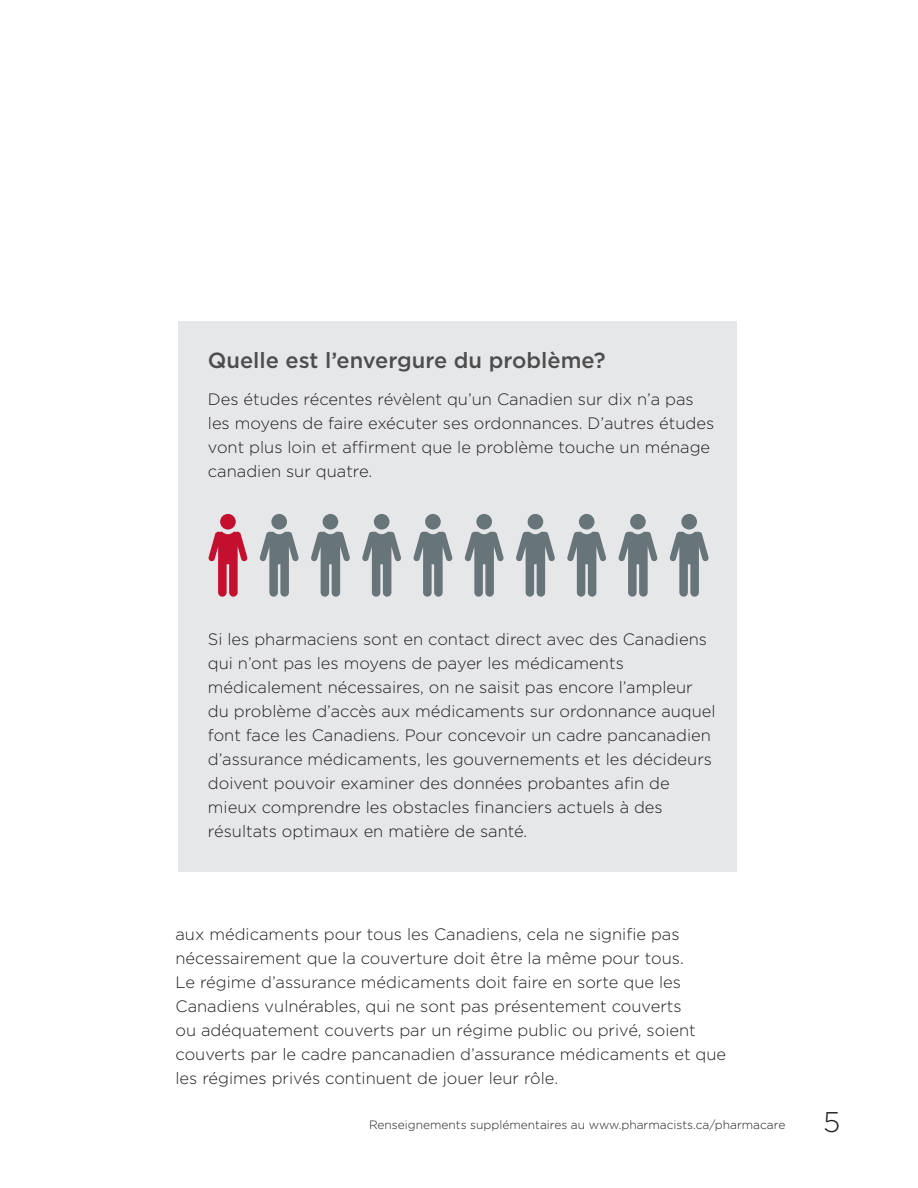
<style>
.page{position:relative;width:918px;height:1188px;background:#fff}
.page>*{position:absolute;margin:0;border:0;box-sizing:border-box;transform-origin:0 0}
.t1{font:300 28.5px "Gotham";color:#231f20}
.t2{font:500 21.9px "Gotham";color:#4d4d4e}
.t3{font:300 16.5px/24px "Gotham";color:#231f20}
.t4{font:300 12px "Gotham";color:#231f20}
</style>
<div class="page">
<div style="left:178px;top:321px;width:559px;height:551px;background:#e6e7e9"></div>
<svg style="left:208px;top:532px;width:40px;height:65px"></svg>
<div style="left:220px;top:514px;width:16px;height:16px;background:#c3102f;border-radius:50%"></div>
<svg style="left:259px;top:532px;width:40px;height:65px"></svg>
<div style="left:271px;top:514px;width:16px;height:16px;background:#677479;border-radius:50%"></div>
<svg style="left:311px;top:532px;width:39px;height:65px"></svg>
<div style="left:323px;top:514px;width:15px;height:16px;background:#677479;border-radius:50%"></div>
<svg style="left:362px;top:532px;width:39px;height:65px"></svg>
<div style="left:374px;top:514px;width:15px;height:16px;background:#677479;border-radius:50%"></div>
<svg style="left:413px;top:532px;width:40px;height:65px"></svg>
<div style="left:425px;top:514px;width:16px;height:16px;background:#677479;border-radius:50%"></div>
<svg style="left:464px;top:532px;width:40px;height:65px"></svg>
<div style="left:476px;top:514px;width:16px;height:16px;background:#677479;border-radius:50%"></div>
<svg style="left:516px;top:532px;width:39px;height:65px"></svg>
<div style="left:528px;top:514px;width:15px;height:16px;background:#677479;border-radius:50%"></div>
<svg style="left:567px;top:532px;width:39px;height:65px"></svg>
<div style="left:579px;top:514px;width:15px;height:16px;background:#677479;border-radius:50%"></div>
<svg style="left:618px;top:532px;width:40px;height:65px"></svg>
<div style="left:630px;top:514px;width:16px;height:16px;background:#677479;border-radius:50%"></div>
<svg style="left:669px;top:532px;width:40px;height:65px"></svg>
<div style="left:681px;top:514px;width:16px;height:16px;background:#677479;border-radius:50%"></div>
<p class="t2" style="left:208px;top:346px;width:399px">Quelle est l’envergure du problème?</p>
<p class="t3" style="left:208px;top:387px;width:508px">Des études récentes révèlent qu’un Canadien sur dix n’a pas les moyens de faire exécuter ses ordonnances. D’autres études vont plus loin et affirment que le problème touche un ménage canadien sur quatre.</p>
<p class="t3" style="left:208px;top:627px;width:509px">Si les pharmaciens sont en contact direct avec des Canadiens qui n’ont pas les moyens de payer les médicaments médicalement nécessaires, on ne saisit pas encore l’ampleur du problème d’accès aux médicaments sur ordonnance auquel font face les Canadiens. Pour concevoir un cadre pancanadien d’assurance médicaments, les gouvernements et les décideurs doivent pouvoir examiner des données probantes afin de mieux comprendre les obstacles financiers actuels à des résultats optimaux en matière de santé.</p>
<p class="t3" style="left:176px;top:922px;width:552px">aux médicaments pour tous les Canadiens, cela ne signifie pas nécessairement que la couverture doit être la même pour tous.<br>Le régime d’assurance médicaments doit faire en sorte que les Canadiens vulnérables, qui ne sont pas présentement couverts<br>ou adéquatement couverts par un régime public ou privé, soient couverts par le cadre pancanadien d’assurance médicaments et que les régimes privés continuent de jouer leur rôle.</p>
<p class="t4" style="left:369px;top:1117px;width:418px">Renseignements supplémentaires au www.pharmacists.ca/pharmacare</p>
<h1 class="t1" style="left:823px;top:1104px;width:19px">5</h1>
</div>
